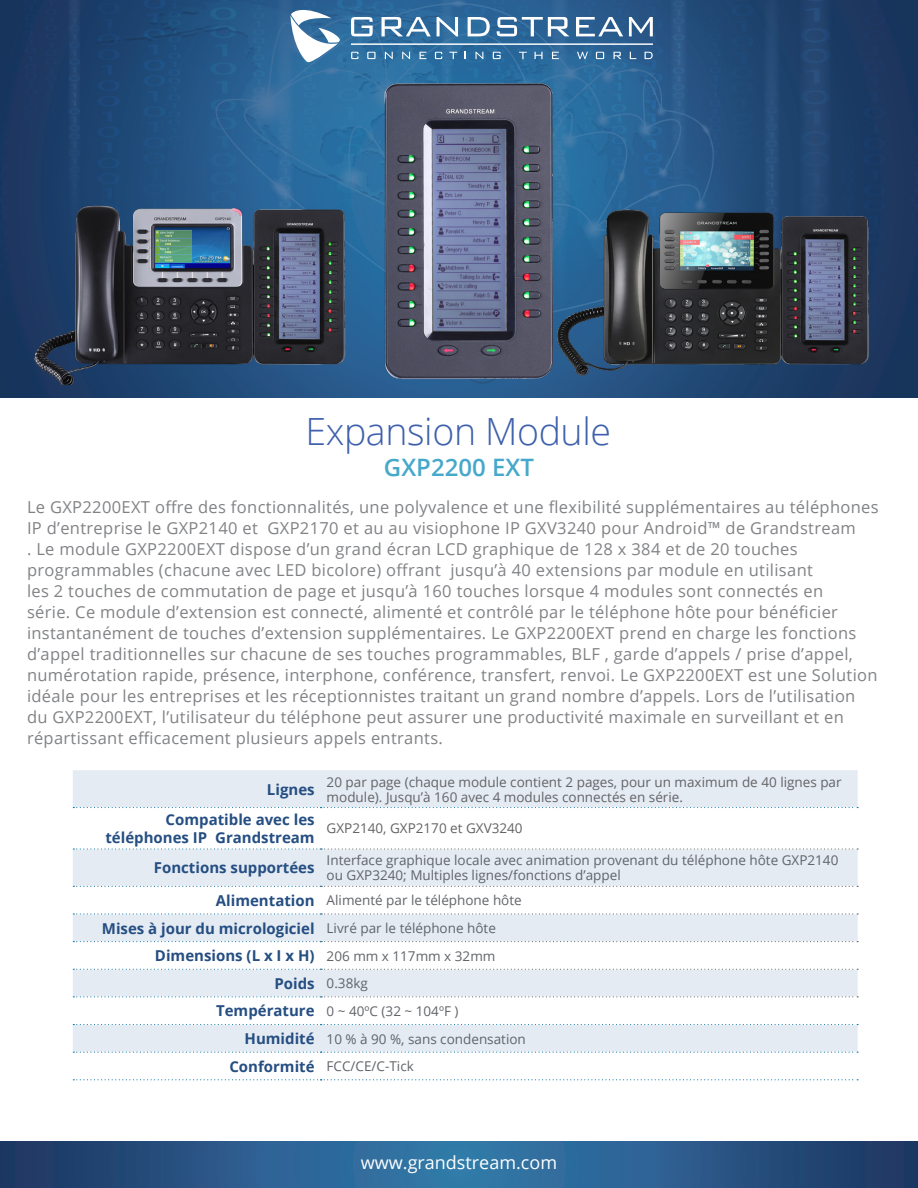
<style>
.page{position:relative;width:918px;height:1188px;background:#fff}
.page>*{position:absolute;margin:0;border:0;box-sizing:border-box;transform-origin:0 0}
.t1{font:300 37.5px "Open Sans";letter-spacing:-.01em;color:#3e60ac}
.t2{font:600 24px "Open Sans";color:#46a8ca}
.t3{font:18px "Open Sans";color:#fff}
.t4{font:16.5px/21px "Open Sans";letter-spacing:.02em;color:#808285}
.t5{font:700 15px/18px "Open Sans";color:#254e82;text-align:right}
.t6{font:13.5px/15px "Open Sans";color:#616469}
.t7{font:13.5px "Open Sans";color:#636366}
</style>
<div class="page">
<img style="left:0;top:0;width:918px;height:397px">
<svg style="left:291px;top:10px;width:49px;height:52px"></svg>
<svg style="left:351px;top:17px;width:22px;height:19px"></svg>
<svg style="left:382px;top:17px;width:49px;height:19px"></svg>
<svg style="left:437px;top:17px;width:21px;height:19px"></svg>
<svg style="left:468px;top:17px;width:22px;height:19px"></svg>
<svg style="left:497px;top:17px;width:72px;height:19px"></svg>
<svg style="left:576px;top:17px;width:47px;height:19px"></svg>
<svg style="left:629px;top:17px;width:24px;height:19px"></svg>
<svg style="left:351px;top:52px;width:7px;height:7px"></svg>
<svg style="left:367px;top:52px;width:9px;height:7px"></svg>
<svg style="left:385px;top:52px;width:8px;height:7px"></svg>
<svg style="left:402px;top:52px;width:8px;height:7px"></svg>
<svg style="left:420px;top:52px;width:6px;height:7px"></svg>
<svg style="left:435px;top:52px;width:7px;height:7px"></svg>
<svg style="left:449px;top:52px;width:8px;height:7px"></svg>
<svg style="left:476px;top:52px;width:7px;height:7px"></svg>
<svg style="left:493px;top:52px;width:8px;height:7px"></svg>
<svg style="left:519px;top:52px;width:8px;height:7px"></svg>
<svg style="left:535px;top:52px;width:8px;height:7px"></svg>
<svg style="left:552px;top:52px;width:7px;height:7px"></svg>
<svg style="left:645px;top:52px;width:8px;height:7px"></svg>
<svg style="left:596px;top:52px;width:8px;height:7px"></svg>
<svg style="left:614px;top:52px;width:7px;height:7px"></svg>
<svg style="left:630px;top:52px;width:6px;height:7px"></svg>
<svg style="left:577px;top:52px;width:11px;height:7px"></svg>
<hr style="left:351px;top:44px;width:302px;height:1px;background:#fff">
<svg style="left:0;top:1142px;width:918px;height:46px;background:#295988"></svg>
<img style="left:26px;top:181px;width:344px;height:204px">
<img style="left:383px;top:81px;width:172px;height:299px">
<img style="left:555px;top:177px;width:316px;height:208px">
<svg style="left:73px;top:770px;width:785px;height:282px;fill:#e4ebf3"></svg>
<svg style="left:73px;top:807px;width:785px;height:1px"></svg>
<svg style="left:73px;top:1024px;width:785px;height:1px"></svg>
<svg style="left:73px;top:1052px;width:785px;height:1px"></svg>
<svg style="left:73px;top:1079px;width:785px;height:1px"></svg>
<svg style="left:73px;top:848px;width:785px;height:2px"></svg>
<svg style="left:73px;top:886px;width:785px;height:1px"></svg>
<svg style="left:73px;top:913px;width:785px;height:2px"></svg>
<svg style="left:73px;top:941px;width:785px;height:1px"></svg>
<svg style="left:73px;top:969px;width:785px;height:1px"></svg>
<svg style="left:73px;top:996px;width:785px;height:1px"></svg>
<p class="t1" style="left:305px;top:406px;width:307px">Expansion Module</p>
<p class="t2" style="left:384px;top:451px;width:152px">GXP2200 EXT</p>
<p class="t4" style="left:27px;top:496px;width:853px">Le GXP2200EXT offre des fonctionnalités, une polyvalence et une flexibilité supplémentaires au téléphones IP d’entreprise le GXP2140 et GXP2170 et au au visiophone IP GXV3240 pour Android™ de Grandstream<br>. Le module GXP2200EXT dispose d’un grand écran LCD graphique de 128 x 384 et de 20 touches programmables (chacune avec LED bicolore) offrant jusqu’à 40 extensions par module en utilisant<br>les 2 touches de commutation de page et jusqu’à 160 touches lorsque 4 modules sont connectés en<br>série. Ce module d’extension est connecté, alimenté et contrôlé par le téléphone hôte pour bénéficier instantanément de touches d’extension supplémentaires. Le GXP2200EXT prend en charge les fonctions d’appel traditionnelles sur chacune de ses touches programmables, BLF , garde d’appels / prise d’appel, numérotation rapide, présence, interphone, conférence, transfert, renvoi. Le GXP2200EXT est une Solution idéale pour les entreprises et les réceptionnistes traitant un grand nombre d’appels. Lors de l’utilisation du GXP2200EXT, l’utilisateur du téléphone peut assurer une productivité maximale en surveillant et en répartissant efficacement plusieurs appels entrants.</p>
<p class="t5" style="left:267px;top:780px;width:49px">Lignes</p>
<p class="t7" style="left:327px;top:772px;width:517px">20 par page (chaque module contient 2 pages, pour un maximum de 40 lignes par</p>
<p class="t7" style="left:327px;top:787px;width:358px">module). Jusqu’à 160 avec 4 modules connectés en série.</p>
<p class="t5" style="left:105px;top:810px;width:211px">Compatible avec les téléphones IP Grandstream</p>
<p class="t7" style="left:327px;top:819px;width:197px">GXP2140, GXP2170 et GXV3240</p>
<p class="t5" style="left:154px;top:859px;width:162px">Fonctions supportées</p>
<p class="t6" style="left:327px;top:853px;width:513px">Interface graphique locale avec animation provenant du téléphone hôte GXP2140 ou GXP3240; Multiples lignes/fonctions d’appel</p>
<p class="t5" style="left:216px;top:891px;width:100px">Alimentation</p>
<p class="t6" style="left:327px;top:893px;width:197px">Alimenté par le téléphone hôte</p>
<p class="t5" style="left:102px;top:919px;width:214px">Mises à jour du micrologiciel</p>
<p class="t6" style="left:327px;top:920px;width:171px">Livré par le téléphone hôte</p>
<p class="t5" style="left:155px;top:946px;width:161px">Dimensions (L x I x H)</p>
<p class="t6" style="left:327px;top:948px;width:170px">206 mm x 117mm x 32mm</p>
<p class="t5" style="left:274px;top:974px;width:42px">Poids</p>
<p class="t6" style="left:327px;top:975px;width:43px">0.38kg</p>
<p class="t5" style="left:216px;top:1002px;width:100px">Température</p>
<p class="t6" style="left:327px;top:1003px;width:133px">0 ~ 40ºC (32 ~ 104ºF )</p>
<p class="t5" style="left:245px;top:1029px;width:72px">Humidité</p>
<p class="t6" style="left:327px;top:1031px;width:201px">10 % à 90 %, sans condensation</p>
<p class="t5" style="left:229px;top:1057px;width:87px">Conformité</p>
<p class="t6" style="left:327px;top:1058px;width:89px">FCC/CE/C-Tick</p>
<p class="t3" style="left:361px;top:1151px;width:198px">www.grandstream.com</p>
</div>
